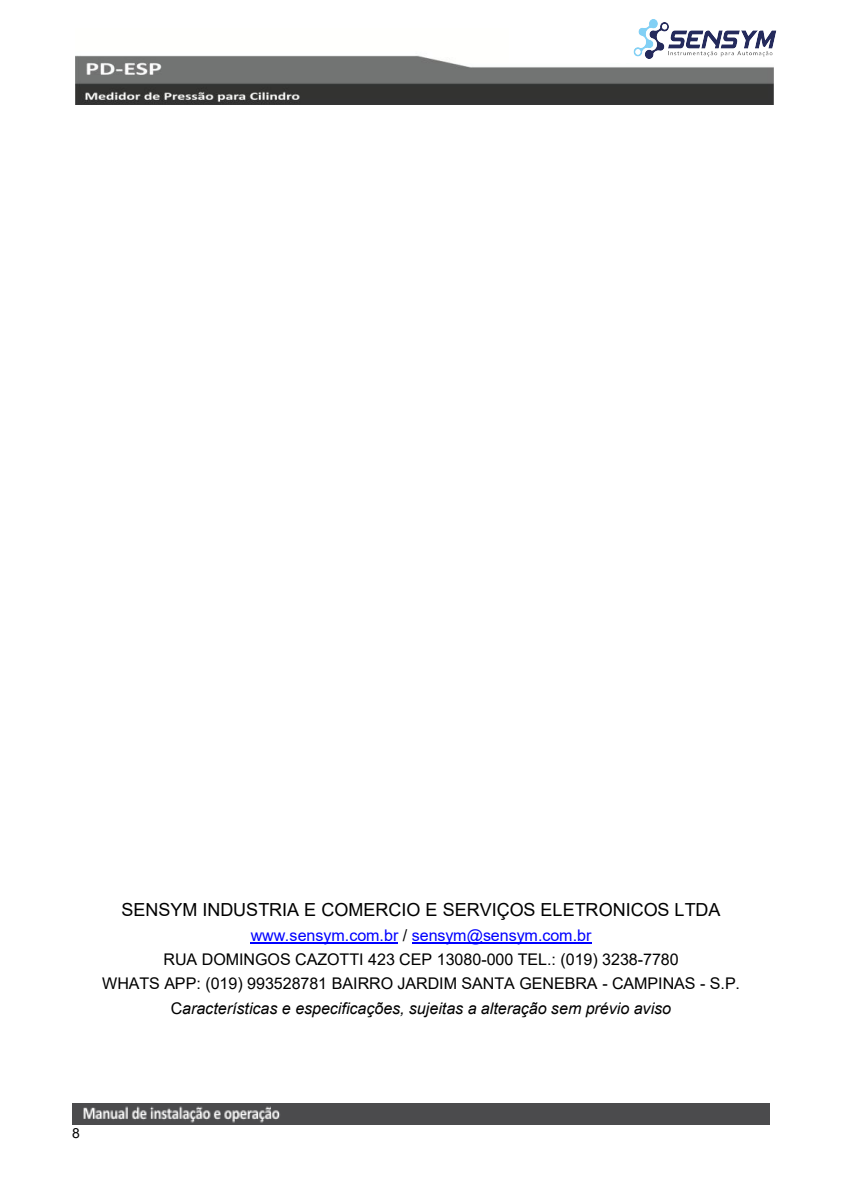
<style>
.page{position:relative;width:842px;height:1191px;background:#fff}
.page>*{position:absolute;margin:0;border:0;box-sizing:border-box;transform-origin:0 0}
.t1{font:18px "Arial";color:#000}
.t2{font:16px/24.4px "Arial";letter-spacing:-.005em;color:#000;text-align:center}
.t3{font:14px "Arial";color:#000}
.s1{color:#00f}
.s2{font-style:italic}
</style>
<div class="page">
<img style="left:75px;top:55px;width:698px;height:49px">
<img style="left:72px;top:1103px;width:698px;height:21px">
<hr style="left:251px;top:942px;width:147px;height:1px;background:#00f">
<hr style="left:412px;top:942px;width:180px;height:1px;background:#00f">
<div style="left:510px;top:0;width:312px;height:62px;background:#fff"></div>
<img style="left:626px;top:19px;width:151px;height:75px">
<p class="t1" style="left:121px;top:897px;width:600px">SENSYM INDUSTRIA E COMERCIO E SERVIÇOS ELETRONICOS LTDA</p>
<p class="t2" style="left:102px;top:922px;width:640px"><span class="s1">www.sensym.com.br</span> / <span class="s1">sensym@sensym.com.br<br></span>RUA DOMINGOS CAZOTTI 423 CEP 13080-000 TEL.: (019) 3238-7780<br>WHATS APP: (019) 993528781 BAIRRO JARDIM SANTA GENEBRA - CAMPINAS - S.P.<br>C<span class="s2">aracterísticas e especificações, sujeitas a alteração sem prévio aviso</span></p>
<p class="t3" style="left:72px;top:1123px;width:9px">8</p>
</div>
